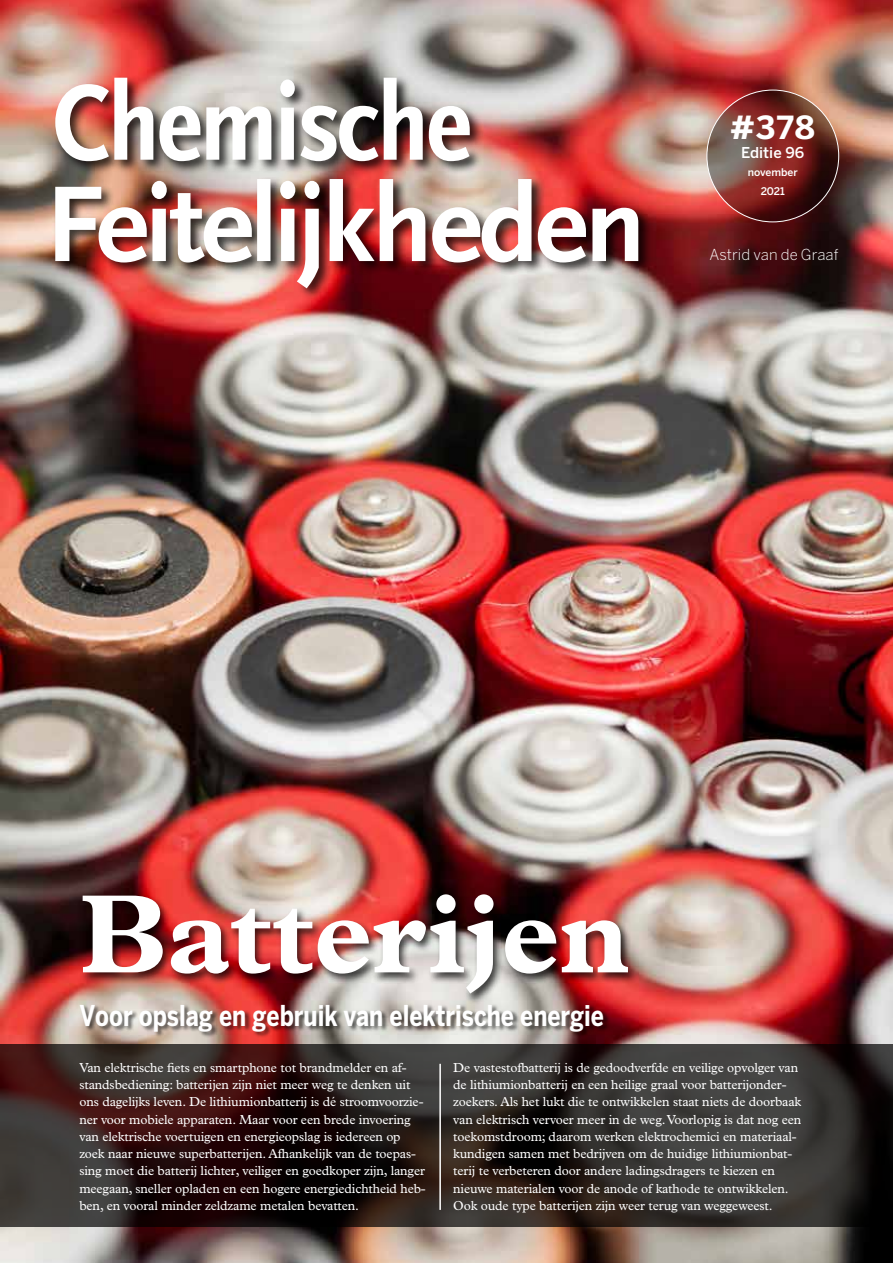
<style>
.page{position:relative;width:893px;height:1263px;background:#fff}
.page>*{position:absolute;margin:0;border:0;box-sizing:border-box;transform-origin:0 0}
.t1{font:700 112.5px "Plantin Std";color:#fff}
.t2{font:700 31.65px "Benton Sans";color:#fff}
.t3{font:700 28.5px "Benton Sans";color:#fff;scale:.8 1}
.t4{font:300 15px "Benton Sans";color:#fff}
.t5{font:500 14.85px "Benton Sans";color:#fff}
.t6{font:13.2px/17.2px "Plantin Std";letter-spacing:-.01em;color:#fff}
.t7{font:500 10.5px/18.6px "Benton Sans";color:#fff;text-align:center}
</style>
<div class="page">
<img style="left:0;top:0;width:893px;height:1263px">
<svg style="left:707px;top:90px;width:132px;height:132px;background:#72342e"></svg>
<div style="left:54px;top:75px;width:430px;height:99px;background:#000;opacity:.75"></div>
<img style="left:55px;top:78px;width:415px;height:83px">
<div style="left:53px;top:176px;width:600px;height:125px;background:#000;opacity:.75"></div>
<img style="left:55px;top:179px;width:583px;height:109px">
<svg style="left:0;top:1044px;width:893px;height:183px;background:#2f2523"></svg>
<hr style="left:439px;top:1064px;width:2px;height:146px;background:#fff">
<div style="left:79px;top:893px;width:560px;height:112px;background:#000;opacity:.75"></div>
<div style="left:80px;top:1004px;width:530px;height:34px;background:#000;opacity:.6"></div>
<h2 class="t2" style="left:731px;top:109px;width:86px">#378</h2>
<p class="t5" style="left:741px;top:144px;width:65px">Editie 96</p>
<p class="t7" style="left:748px;top:163px;width:51px">november<br>2021</p>
<p class="t4" style="left:709px;top:246px;width:130px">Astrid van de Graaf</p>
<h1 class="t1" style="left:79px;top:867px;width:552px">Batterijen</h1>
<h3 class="t3" style="left:79px;top:998px;width:657px">Voor opslag en gebruik van elektrische energie</h3>
<p class="t6" style="left:79px;top:1059px;width:348px">Van elektrische fiets en smartphone tot brandmelder en af&shy;standsbediening: batterijen zijn niet meer weg te denken uit ons dagelijks leven. De lithiumionbatterij is dé stroomvoorzie&shy;ner voor mobiele apparaten. Maar voor een brede invoering van elektrische voertuigen en energieopslag is iedereen op zoek naar nieuwe superbatterijen. Afhankelijk van de toepas&shy;sing moet die batterij lichter, veiliger en goedkoper zijn, langer meegaan, sneller opladen en een hogere energiedichtheid heb&shy;ben, en vooral minder zeldzame metalen bevatten.</p>
<p class="t6" style="left:453px;top:1059px;width:350px">De vastestofbatterij is de gedoodverfde en veilige opvolger van de lithiumionbatterij en een heilige graal voor batterijonder&shy;zoekers. Als het lukt die te ontwikkelen staat niets de doorbaak van elektrisch vervoer meer in de weg. Voorlopig is dat nog een toekomstdroom; daarom werken elektrochemici en materiaal&shy;kundigen samen met bedrijven om de huidige lithiumionbat&shy;terij te verbeteren door andere ladingsdragers te kiezen en nieuwe materialen voor de anode of kathode te ontwikkelen.<br>Ook oude type batterijen zijn weer terug van weggeweest.</p>
</div>
